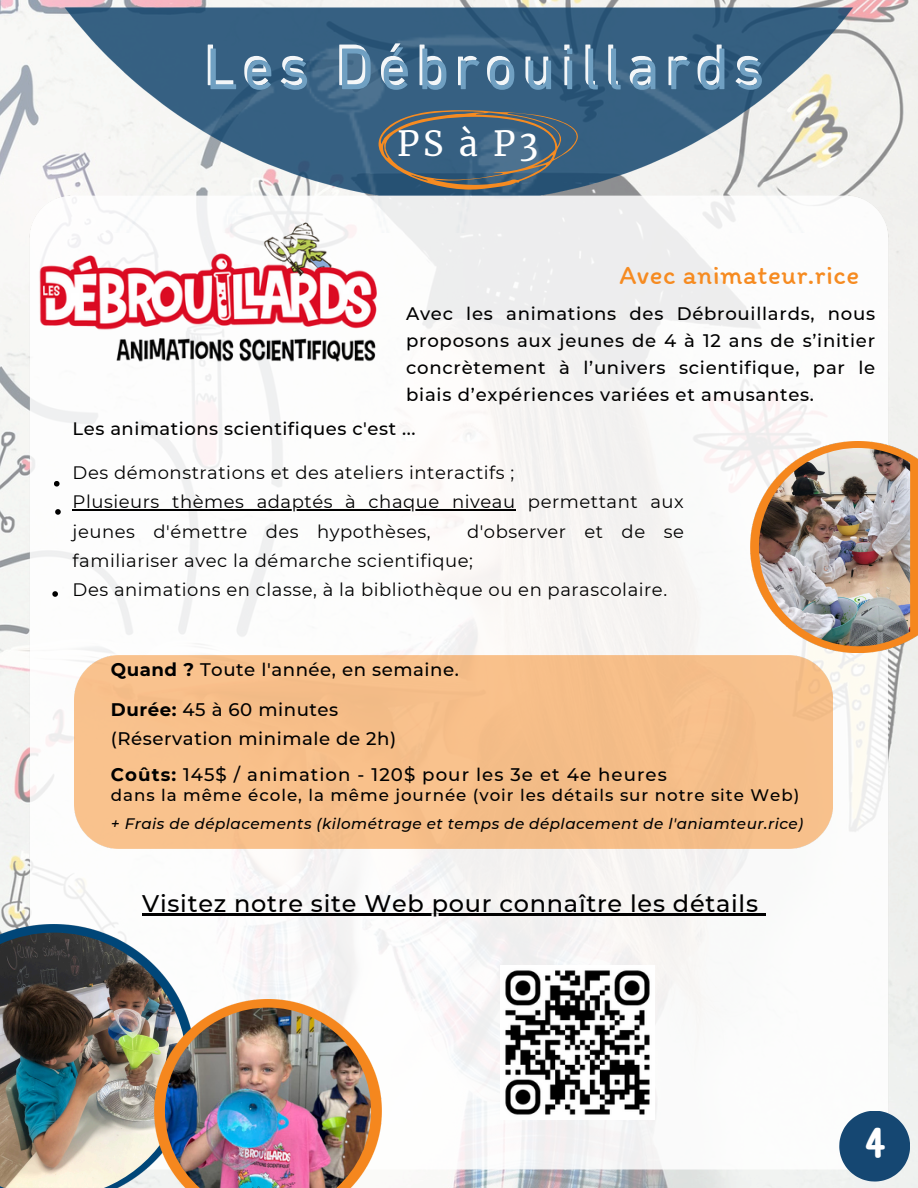
<style>
.page{position:relative;width:918px;height:1188px;background:#fff}
.page>*{position:absolute;margin:0;border:0;box-sizing:border-box;transform-origin:0 0}
.t1{font:59.85px "DIN Next Devanagari Std";letter-spacing:.105em;color:rgb(255 255 255/.95)}
.t2{font:700 45px "Yvesyvesdrawing";color:#fff}
.t3{font:34.2px "Merriweather";color:#fff}
.t4{font:26.7px "Itim";letter-spacing:.02em;color:#f68b21}
.t5{font:500 24px "Montserrat";letter-spacing:.03em;color:#000}
.t6{font:500 18.15px/27px "Montserrat";letter-spacing:.04em;color:#000;text-align:justify}
.t7{font:500 18.15px "Montserrat";letter-spacing:.06em;color:#000}
.t8{font:18px/29.2px "Montserrat";letter-spacing:.03em;color:#000}
.t9{font:500 18px "Montserrat";letter-spacing:.03em;color:#000}
.t10{font:500 16.65px "Montserrat";letter-spacing:.06em;color:#000}
.t11{font:italic 500 15.15px "Montserrat";letter-spacing:.03em;color:#000}
.s1{font-weight:700}
</style>
<div class="page">
<img style="left:0;top:0;width:918px;height:1177px">
<img style="left:39px;top:0;width:829px;height:233px">
<img style="left:0;top:925px;width:195px;height:74px">
<div style="left:74px;top:655px;width:759px;height:194px;background:#f7bf8a"></div>
<img style="left:0;top:933px;width:187px;height:255px">
<img style="left:751px;top:441px;width:167px;height:212px">
<svg style="left:839px;top:1111px;width:71px;height:71px"></svg>
<img style="left:759px;top:448px;width:151px;height:198px">
<img style="left:155px;top:999px;width:227px;height:189px">
<img style="left:165px;top:1008px;width:206px;height:180px">
<img style="left:24px;top:218px;width:364px;height:158px">
<svg style="left:379px;top:110px;width:199px;height:80px;background:#4d6576"></svg>
<svg style="left:52px;top:591px;width:6px;height:6px"></svg>
<svg style="left:54px;top:481px;width:6px;height:6px"></svg>
<svg style="left:55px;top:509px;width:6px;height:6px"></svg>
<img style="left:501px;top:966px;width:154px;height:154px">
<hr style="left:73px;top:509px;width:443px;height:2px;background:#000">
<hr style="left:142px;top:914px;width:617px;height:2px;background:#000">
<svg style="left:759px;top:914px;width:7px;height:2px"></svg>
<h1 class="t1" style="left:203px;top:25px;width:561px">Les Débrouillards</h1>
<p class="t3" style="left:397px;top:122px;width:143px">PS à P3</p>
<p class="t4" style="left:619px;top:258px;width:241px">Avec animateur.rice</p>
<p class="t6" style="left:406px;top:300px;width:471px">Avec les animations des Débrouillards, nous proposons aux jeunes de 4 à 12 ans de s’initier concrètement à l’univers scientifique, par le biais d’expériences variées et amusantes.</p>
<p class="t9" style="left:73px;top:418px;width:344px">Les animations scientifiques c'est ...</p>
<p class="t8" style="left:73px;top:458px;width:443px">Des démonstrations et des ateliers interactifs ;</p>
<h5 class="t8" style="left:73px;top:487px;width:613px">Plusieurs thèmes adaptés à chaque niveau permettant aux jeunes d'émettre des hypothèses,</h5>
<h5 class="t8" style="left:73px;top:516px;width:613px;text-indent:394px">d'observer et de se familiariser avec la démarche scientifique;<br>Des animations en classe, à la bibliothèque ou en parascolaire.</h5>
<h5 class="t6" style="left:111px;top:656px;width:350px"><span class="s1">Quand ?</span> Toute l'année, en semaine.</h5>
<h5 class="t6" style="left:111px;top:695px;width:287px;line-height:28.3px"><span class="s1">Durée:</span> 45 à 60 minutes (Réservation minimale de 2h)</h5>
<h5 class="t7" style="left:111px;top:764px;width:558px"><span class="s1">Coûts:</span> 145$ / animation - 120$ pour les 3e et 4e heures</h5>
<h5 class="t10" style="left:111px;top:785px;width:690px">dans la même école, la même journée (voir les détails sur notre site Web)</h5>
<p class="t11" style="left:111px;top:814px;width:694px">+ Frais de déplacements (kilométrage et temps de déplacement de l'aniamteur.rice)</p>
<h4 class="t5" style="left:142px;top:888px;width:617px">Visitez notre site Web pour connaître les détails</h4>
<h5 class="t2" style="left:865px;top:1125px;width:23px">4</h5>
</div>
